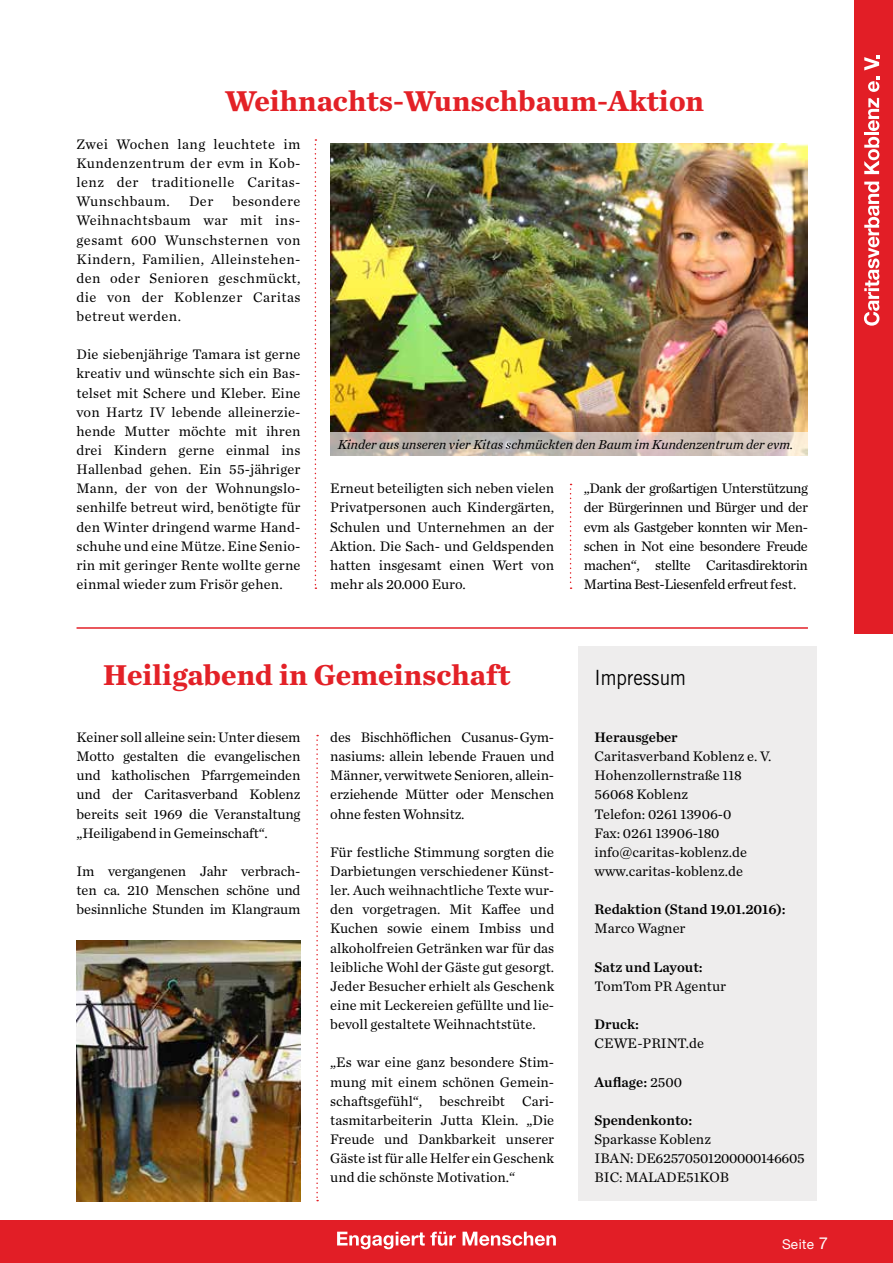
<style>
.page{position:relative;width:893px;height:1263px;background:#fff}
.page>*{position:absolute;margin:0;border:0;box-sizing:border-box;transform-origin:0 0}
.t1{font:700 30px "Chronicle Text G1";color:#e32127}
.t2{font:21px "Trade Gothic";color:#000;scale:.9 1}
.t3{font:14.4px/19.2px "Chronicle Text G1";color:#000;text-align:justify}
.t4{font:14.4px "Chronicle Text G1 Semi";color:#000}
.t5{font:italic 13.5px "Chronicle Text G1";color:#000}
.t6{font:13.5px "Helvetica Neue";letter-spacing:.03em;color:#fff}
.s1{font-family:"Chronicle Text G1"}
.s2{font-size:16.5px}
</style>
<div class="page">
<div style="left:0;top:1221px;width:893px;height:42px;background:#e21e26"></div>
<svg style="left:337px;top:1232px;width:119px;height:17px"></svg>
<svg style="left:463px;top:1232px;width:93px;height:14px"></svg>
<div style="left:855px;top:0;width:38px;height:634px;background:#e21e26"></div>
<svg style="left:864px;top:182px;width:15px;height:144px"></svg>
<svg style="left:864px;top:137px;width:15px;height:37px"></svg>
<hr style="left:864px;top:132px;width:15px;height:3px;background:#fff">
<svg style="left:868px;top:98px;width:11px;height:33px"></svg>
<svg style="left:868px;top:77px;width:11px;height:15px"></svg>
<svg style="left:864px;top:56px;width:15px;height:14px"></svg>
<img style="left:77px;top:941px;width:223px;height:260px">
<hr style="left:77px;top:627px;width:731px;height:2px;background:#e32127">
<div style="left:578px;top:646px;width:239px;height:555px;background:#eeeded"></div>
<img style="left:330px;top:144px;width:478px;height:288px">
<svg style="left:330px;top:432px;width:478px;height:24px;background:#c7bcb4"></svg>
<svg style="left:315px;top:139px;width:1px;height:450px"></svg>
<svg style="left:570px;top:484px;width:2px;height:105px"></svg>
<svg style="left:316px;top:735px;width:2px;height:466px"></svg>
<h1 class="t1" style="left:225px;top:76px;width:481px">Weihnachts-Wunschbaum-Aktion</h1>
<p class="t3" style="left:77px;top:134px;width:225px">Zwei Wochen lang leuchtete im Kundenzentrum der evm in Kob&shy;lenz der traditionelle Caritas-Wunschbaum.</p>
<p class="t3" style="left:77px;top:191px;width:225px;text-indent:156px">besondere Weihnachtsbaum war mit ins&shy;gesamt 600 Wunschsternen von Kindern, Familien, Alleinstehen&shy;den oder Senioren geschmückt, die von der Koblenzer Caritas betreut werden.</p>
<p class="t3" style="left:77px;top:344px;width:225px">Die siebenjährige Tamara ist gerne kreativ und wünschte sich ein Bas&shy;telset mit Schere und Kleber. Eine von Hartz IV lebende alleinerzie&shy;hende Mutter möchte mit ihren drei Kindern gerne einmal ins Hallenbad gehen. Ein 55-jähriger Mann, der von der Wohnungslo&shy;senhilfe betreut wird, benötigte für den Winter dringend warme Hand&shy;schuhe und eine Mütze. Eine Senio&shy;rin mit geringer Rente wollte gerne einmal wieder zum Frisör gehen.</p>
<p class="t3" style="left:189px;top:191px;width:26px">Der</p>
<p class="t5" style="left:338px;top:434px;width:457px">Kinder aus unseren vier Kitas schmückten den Baum im Kundenzentrum der evm.</p>
<p class="t3" style="left:330px;top:478px;width:225px">Erneut beteiligten sich neben vielen Privatpersonen auch Kindergärten, Schulen und Unternehmen an der Aktion. Die Sach- und Geldspenden hatten insgesamt einen Wert von mehr als 20.000 Euro.</p>
<p class="t3" style="left:584px;top:478px;width:225px">„Dank der großartigen Unterstützung der Bürgerinnen und Bürger und der evm als Gastgeber konnten wir Men&shy;schen in Not eine besondere Freude machen“, stellte Caritasdirektorin Martina Best-Liesenfeld erfreut fest.</p>
<h1 class="t1" style="left:103px;top:650px;width:409px">Heiligabend in Gemeinschaft</h1>
<h2 class="t2" style="left:595px;top:664px;width:103px">Impressum</h2>
<p class="t3" style="left:77px;top:727px;width:225px">Keiner soll alleine sein: Unter diesem Motto gestalten die evangelischen und katholischen Pfarrgemeinden und der Caritasverband Koblenz bereits seit 1969 die Veranstaltung „Heiligabend in Gemeinschaft“.</p>
<p class="t3" style="left:77px;top:861px;width:225px">Im vergangenen Jahr verbrach&shy;ten ca. 210 Menschen schöne und besinnliche Stunden im Klangraum</p>
<p class="t3" style="left:330px;top:727px;width:225px">des Bischhöflichen Cusanus-Gym&shy;nasiums: allein lebende Frauen und Männer, verwitwete Senioren, allein&shy;erziehende Mütter oder Menschen ohne festen Wohnsitz.</p>
<p class="t3" style="left:330px;top:842px;width:225px">Für festliche Stimmung sorgten die Darbietungen verschiedener Künst&shy;ler. Auch weihnachtliche Texte wur&shy;den vorgetragen. Mit Kaffee und Kuchen sowie einem Imbiss und alkoholfreien Getränken war für das leibliche Wohl der Gäste gut gesorgt.<br>Jeder Besucher erhielt als Geschenk eine mit Leckereien gefüllte und lie&shy;bevoll gestaltete Weihnachtstüte.</p>
<p class="t3" style="left:330px;top:1052px;width:225px">„Es war eine ganz besondere Stim&shy;mung mit einem schönen Gemein&shy;schaftsgefühl“, beschreibt Cari&shy;tasmitarbeiterin Jutta Klein. „Die Freude und Dankbarkeit unserer Gäste ist für alle Helfer ein Geschenk und die schönste Motivation.“</p>
<p class="t4" style="left:595px;top:726px;width:85px">Herausgeber</p>
<p class="t3" style="left:595px;top:746px;width:178px;text-align:left">Caritasverband Koblenz e. V.<br>Hohenzollernstraße 118<br>56068 Koblenz<br>Telefon: 0261 13906-0<br>Fax: 0261 13906-180 info@caritas-koblenz.de www.caritas-koblenz.de</p>
<p class="t4" style="left:595px;top:898px;width:193px">Redaktion (Stand 19.01.2016):</p>
<p class="t3" style="left:595px;top:918px;width:92px">Marco Wagner</p>
<p class="t4" style="left:595px;top:956px;width:110px">Satz und Layout:</p>
<p class="t3" style="left:595px;top:976px;width:133px">TomTom PR Agentur</p>
<p class="t4" style="left:595px;top:1013px;width:46px">Druck:</p>
<p class="t3" style="left:595px;top:1033px;width:111px">CEWE-PRINT.de</p>
<p class="t4" style="left:595px;top:1070px;width:89px">Auflage: <span class="s1">2500</span></p>
<p class="t4" style="left:595px;top:1109px;width:99px">Spendenkonto:</p>
<p class="t3" style="left:595px;top:1129px;width:212px;text-align:left">Sparkasse Koblenz<br>IBAN: DE62570501200000146605<br>BIC: MALADE51KOB</p>
<p class="t6" style="left:782px;top:1236px;width:48px">Seite <span class="s2">7</span></p>
</div>
